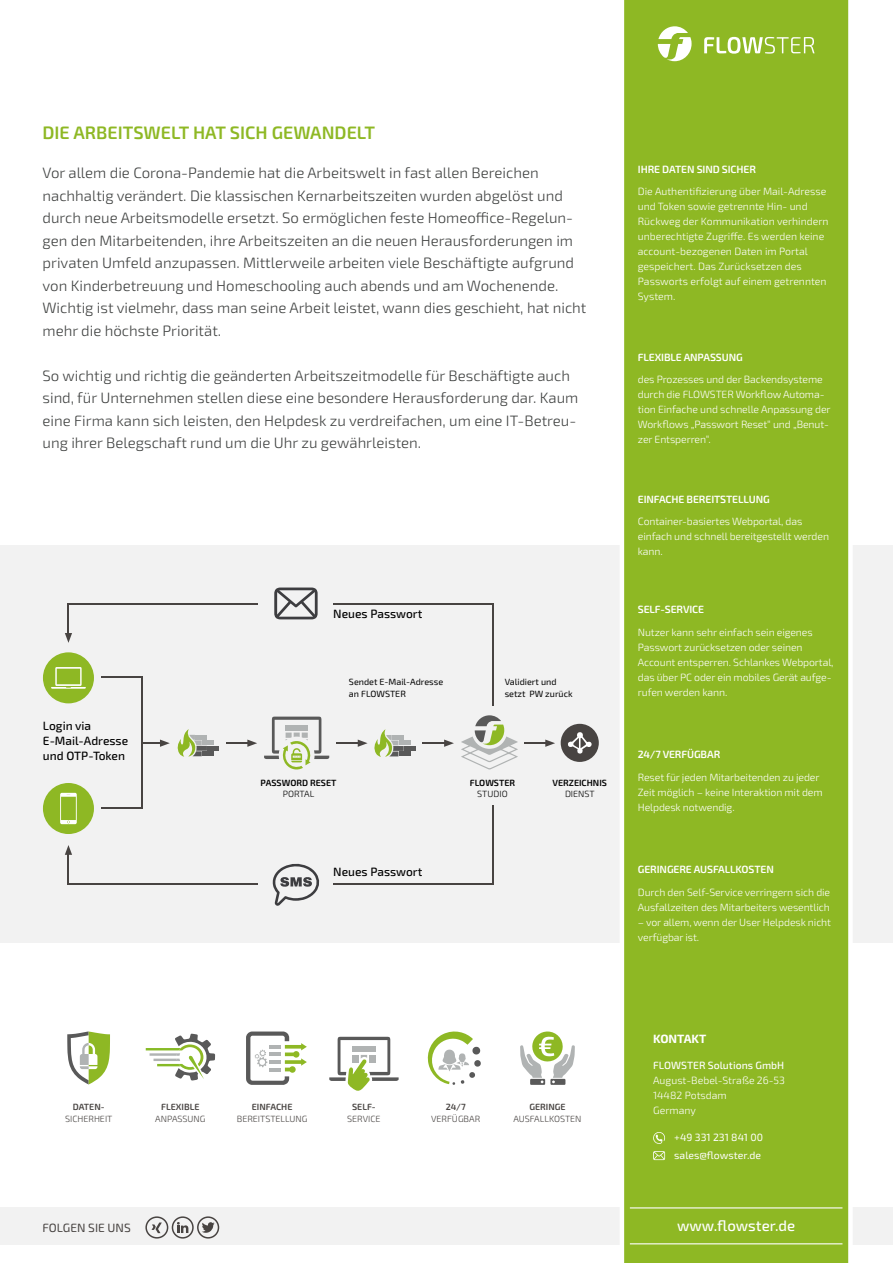
<style>
.page{position:relative;width:893px;height:1263px;background:#fff}
.page>*{position:absolute;margin:0;border:0;box-sizing:border-box;transform-origin:0 0}
.t1{font:600 18px "Exo 2.0";color:#8eb824}
.t2{font:300 15px/22.5px "Exo 2.0";color:#3f4140}
.t3{font:500 15px "Exo 2.0";color:#fff}
.t4{font:500 12px/15px "Exo 2.0";color:#000}
.t5{font:12px "Exo 2.0";color:#484442}
.t6{font:700 12px "Exo 2.0";color:#fff}
.t7{font:300 10.5px/15px "Exo 2.0";letter-spacing:-.01em;color:#fff}
.t8{font:600 10.5px "Exo 2.0";letter-spacing:-.01em;color:#fff}
.t9{font:10.5px/18px "Exo 2.0";color:#fff}
.t10{font:500 10.5px "Exo 2.0";color:#fff}
.t11{font:300 9px "Exo 2.0";color:#484442}
.t12{font:9px/12px "Exo 2.0";color:#000}
.t13{font:600 9px "Exo 2.0";color:#484442}
.t14{font:600 9px "Exo 2.0";color:#000}
.t15{font:300 9px "Exo 2.0";color:#000}
</style>
<div class="page">
<div style="left:0;top:545px;width:893px;height:398px;background:#f2f2f2"></div>
<div style="left:0;top:1207px;width:893px;height:37px;background:#f2f2f2"></div>
<div style="left:620px;top:0;width:232px;height:1263px;background:#8eb824"></div>
<div style="left:145px;top:1216px;width:23px;height:22px;border:2px solid #484442;border-radius:50%"></div>
<svg style="left:152px;top:1222px;width:10px;height:11px"></svg>
<div style="left:172px;top:1216px;width:22px;height:22px;border:2px solid #484442;border-radius:50%"></div>
<svg style="left:177px;top:1222px;width:11px;height:11px"></svg>
<div style="left:197px;top:1216px;width:22px;height:22px;border:2px solid #484442;border-radius:50%"></div>
<svg style="left:202px;top:1222px;width:13px;height:11px"></svg>
<hr style="left:630px;top:1243px;width:212px;height:1px;background:#fff">
<hr style="left:630px;top:1207px;width:212px;height:1px;background:#fff">
<svg style="left:653px;top:1132px;width:12px;height:12px"></svg>
<svg style="left:653px;top:1151px;width:12px;height:9px"></svg>
<svg style="left:704px;top:37px;width:111px;height:17px"></svg>
<svg style="left:658px;top:26px;width:34px;height:35px"></svg>
<svg style="left:329px;top:1037px;width:70px;height:54px"></svg>
<svg style="left:67px;top:1031px;width:43px;height:53px"></svg>
<svg style="left:146px;top:1033px;width:69px;height:47px"></svg>
<svg style="left:246px;top:1031px;width:61px;height:54px"></svg>
<svg style="left:427px;top:1031px;width:54px;height:54px"></svg>
<svg style="left:520px;top:1031px;width:55px;height:54px"></svg>
<div style="left:43px;top:652px;width:51px;height:51px;background:#8eb824;border-radius:50%"></div>
<svg style="left:51px;top:667px;width:35px;height:22px"></svg>
<div style="left:43px;top:783px;width:51px;height:51px;background:#8eb824;border-radius:50%"></div>
<svg style="left:60px;top:793px;width:17px;height:31px"></svg>
<svg style="left:264px;top:717px;width:65px;height:53px"></svg>
<div style="left:202px;top:751px;width:12px;height:5px;background:#595959"></div>
<div style="left:208px;top:746px;width:11px;height:5px;background:#595959"></div>
<div style="left:202px;top:740px;width:12px;height:5px;background:#b0b3b3"></div>
<svg style="left:177px;top:729px;width:30px;height:28px"></svg>
<div style="left:399px;top:751px;width:11px;height:5px;background:#595959"></div>
<div style="left:404px;top:746px;width:12px;height:5px;background:#595959"></div>
<div style="left:399px;top:740px;width:11px;height:5px;background:#b0b3b3"></div>
<svg style="left:461px;top:715px;width:57px;height:55px"></svg>
<svg style="left:545px;top:739px;width:10px;height:8px"></svg>
<hr style="left:524px;top:742px;width:24px;height:2px;background:#484442">
<svg style="left:444px;top:739px;width:10px;height:8px"></svg>
<hr style="left:423px;top:742px;width:24px;height:2px;background:#484442">
<svg style="left:358px;top:729px;width:46px;height:28px"></svg>
<hr style="left:336px;top:742px;width:25px;height:2px;background:#484442">
<svg style="left:247px;top:739px;width:10px;height:8px"></svg>
<hr style="left:226px;top:742px;width:25px;height:2px;background:#484442">
<svg style="left:160px;top:739px;width:10px;height:8px"></svg>
<hr style="left:142px;top:742px;width:20px;height:2px;background:#484442">
<hr style="left:101px;top:676px;width:42px;height:2px;background:#484442">
<hr style="left:68px;top:603px;width:426px;height:2px;background:#484442">
<hr style="left:68px;top:883px;width:426px;height:1px;background:#484442">
<hr style="left:141px;top:676px;width:2px;height:132px;background:#484442">
<hr style="left:492px;top:603px;width:2px;height:103px;background:#484442">
<hr style="left:492px;top:805px;width:2px;height:79px;background:#484442">
<hr style="left:101px;top:807px;width:42px;height:1px;background:#484442">
<svg style="left:65px;top:845px;width:7px;height:10px"></svg>
<hr style="left:68px;top:851px;width:1px;height:33px;background:#484442">
<svg style="left:65px;top:633px;width:7px;height:10px"></svg>
<hr style="left:68px;top:603px;width:1px;height:34px;background:#484442">
<div style="left:561px;top:724px;width:38px;height:38px;background:#484442;border-radius:50%"></div>
<svg style="left:568px;top:732px;width:24px;height:22px"></svg>
<div style="left:259px;top:858px;width:74px;height:51px;background:#f2f2f2"></div>
<svg style="left:272px;top:863px;width:48px;height:43px"></svg>
<div style="left:259px;top:579px;width:74px;height:50px;background:#f2f2f2"></div>
<svg style="left:274px;top:587px;width:44px;height:32px"></svg>
<h1 class="t1" style="left:43px;top:122px;width:334px">DIE ARBEITSWELT HAT SICH GEWANDELT</h1>
<p class="t2" style="left:43px;top:162px;width:545px">Vor allem die Corona-Pandemie hat die Arbeitswelt in fast allen Bereichen nachhaltig verändert. Die klassischen Kernarbeitszeiten wurden abgelöst und durch neue Arbeitsmodelle ersetzt. So ermöglichen feste Homeoffice-Regelun&shy;gen den Mitarbeitenden, ihre Arbeitszeiten an die neuen Herausforderungen im privaten Umfeld anzupassen. Mittlerweile arbeiten viele Beschäftigte aufgrund von Kinderbetreuung und Homeschooling auch abends und am Wochenende.<br>Wichtig ist vielmehr, dass man seine Arbeit leistet, wann dies geschieht, hat nicht mehr die höchste Priorität.</p>
<p class="t2" style="left:43px;top:364px;width:537px">So wichtig und richtig die geänderten Arbeitszeitmodelle für Beschäftigte auch sind, für Unternehmen stellen diese eine besondere Herausforderung dar. Kaum eine Firma kann sich leisten, den Helpdesk zu verdreifachen, um eine IT-Betreu&shy;ung ihrer Belegschaft rund um die Uhr zu gewährleisten.</p>
<p class="t4" style="left:333px;top:606px;width:91px">Neues Passwort</p>
<p class="t4" style="left:43px;top:719px;width:87px">Login via<br>E-Mail-Adresse und OTP-Token</p>
<p class="t12" style="left:349px;top:676px;width:96px">Sendet E-Mail-Adresse an FLOWSTER</p>
<p class="t12" style="left:505px;top:676px;width:70px">Validiert und setzt PW zurück</p>
<p class="t14" style="left:261px;top:778px;width:77px">PASSWORD RESET</p>
<p class="t15" style="left:283px;top:788px;width:33px">PORTAL</p>
<p class="t14" style="left:470px;top:778px;width:47px">FLOWSTER</p>
<p class="t15" style="left:477px;top:788px;width:32px">STUDIO</p>
<p class="t14" style="left:552px;top:778px;width:56px">VERZEICHNIS</p>
<p class="t15" style="left:565px;top:788px;width:31px">DIENST</p>
<p class="t4" style="left:333px;top:865px;width:91px">Neues Passwort</p>
<p class="t8" style="left:638px;top:163px;width:120px">IHRE DATEN SIND SICHER</p>
<p class="t7" style="left:638px;top:184px;width:192px">Die Authentifizierung über Mail-Adresse und Token sowie getrennte Hin- und Rückweg der Kommunikation verhindern unberechtigte Zugriffe. Es werden keine account-bezogenen Daten im Portal gespeichert. Das Zurücksetzen des Passworts erfolgt auf einem getrennten System.</p>
<p class="t8" style="left:638px;top:351px;width:106px">FLEXIBLE ANPASSUNG</p>
<p class="t7" style="left:638px;top:372px;width:194px">des Prozesses und der Backendsysteme durch die FLOWSTER Workflow Automa&shy;tion Einfache und schnelle Anpassung der Workflows „Passwort Reset“ und „Benut&shy;zer Entsperren“.</p>
<p class="t8" style="left:638px;top:493px;width:133px">EINFACHE BEREITSTELLUNG</p>
<p class="t7" style="left:638px;top:514px;width:193px">Container-basiertes Webportal, das einfach und schnell bereitgestellt werden kann.</p>
<p class="t8" style="left:638px;top:603px;width:68px">SELF-SERVICE</p>
<p class="t7" style="left:638px;top:625px;width:197px">Nutzer kann sehr einfach sein eigenes Passwort zurücksetzen oder seinen Account entsperren. Schlankes Webportal, das über PC oder ein mobiles Gerät aufge&shy;rufen werden kann.</p>
<p class="t8" style="left:638px;top:748px;width:84px">24/7 VERFÜGBAR</p>
<p class="t7" style="left:638px;top:770px;width:186px">Reset für jeden Mitarbeitenden zu jeder<br>Zeit möglich – keine Interaktion mit dem<br>Helpdesk notwendig.</p>
<p class="t8" style="left:638px;top:863px;width:138px">GERINGERE AUSFALLKOSTEN</p>
<p class="t7" style="left:638px;top:884px;width:194px">Durch den Self-Service verringern sich die<br>Ausfallzeiten des Mitarbeiters wesentlich</p>
<p class="t7" style="left:638px;top:914px;width:195px">– vor allem, wenn der User Helpdesk nicht verfügbar ist.</p>
<p class="t13" style="left:73px;top:1101px;width:33px">DATEN-</p>
<p class="t11" style="left:65px;top:1113px;width:49px">SICHERHEIT</p>
<p class="t13" style="left:161px;top:1101px;width:40px">FLEXIBLE</p>
<p class="t11" style="left:155px;top:1113px;width:52px">ANPASSUNG</p>
<p class="t13" style="left:252px;top:1101px;width:42px">EINFACHE</p>
<p class="t11" style="left:237px;top:1113px;width:72px">BEREITSTELLUNG</p>
<p class="t13" style="left:352px;top:1101px;width:25px">SELF-</p>
<p class="t11" style="left:347px;top:1113px;width:35px">SERVICE</p>
<p class="t13" style="left:446px;top:1101px;width:21px">24/7</p>
<p class="t11" style="left:431px;top:1113px;width:51px">VERFÜGBAR</p>
<p class="t13" style="left:529px;top:1101px;width:38px">GERINGE</p>
<p class="t11" style="left:513px;top:1113px;width:70px">AUSFALLKOSTEN</p>
<p class="t6" style="left:653px;top:1031px;width:55px">KONTAKT</p>
<p class="t10" style="left:653px;top:1059px;width:133px">FLOWSTER Solutions GmbH</p>
<p class="t7" style="left:653px;top:1073px;width:133px">August-Bebel-Straße 26-53<br>14482 Potsdam<br>Germany</p>
<p class="t9" style="left:674px;top:1128px;width:90px">+49 331 231 841 00 sales@flowster.de</p>
<p class="t5" style="left:43px;top:1220px;width:90px">FOLGEN SIE UNS</p>
<h2 class="t3" style="left:677px;top:1217px;width:120px">www.flowster.de</h2>
</div>
